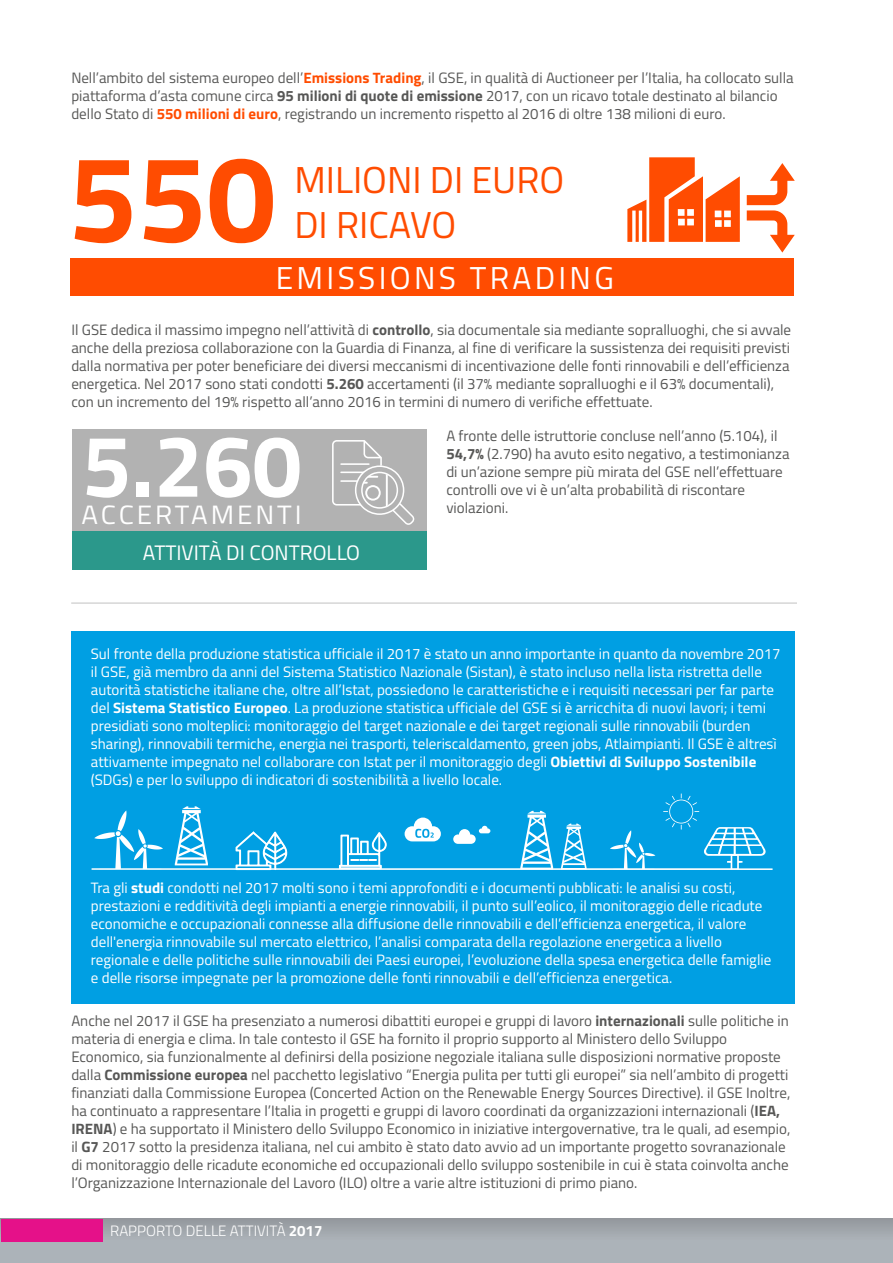
<style>
.page{position:relative;width:893px;height:1263px;background:#fff}
.page>*{position:absolute;margin:0;border:0;box-sizing:border-box;transform-origin:0 0}
.t1{font:700 123.45px "Titillium";color:#ff4c01}
.t2{font:700 87.9px "Titillium";color:#fff}
.t3{font:37.5px "Titillium";color:#ff4c01}
.t4{font:31.65px "Titillium";letter-spacing:.105em;color:#fff}
.t5{font:26.55px "Titillium";letter-spacing:.105em;color:#fff;scale:1.05 1}
.t6{font:21px "Titillium";color:#fff}
.t7{font:15px/18px "Titillium";color:#575756}
.t8{font:15px/18px "Titillium";color:#fff}
.t9{font:300 15px "Titillium";color:#fff}
.s1{font-weight:700;color:#ff4c01}
.s2{font-weight:700}
</style>
<div class="page">
<div style="left:71px;top:258px;width:723px;height:38px;background:#ff4c01"></div>
<div style="left:0;top:1219px;width:893px;height:44px;background:linear-gradient(to bottom,#9b9fa5,#b2b8bf)"></div>
<div style="left:1px;top:1219px;width:102px;height:22px;background:#e51189"></div>
<svg style="left:627px;top:157px;width:113px;height:85px"></svg>
<svg style="left:747px;top:163px;width:48px;height:90px"></svg>
<div style="left:72px;top:631px;width:723px;height:373px;background:#009fe3"></div>
<hr style="left:71px;top:603px;width:726px;height:1px;background:#c2c2c2">
<div style="left:72px;top:429px;width:355px;height:141px;background:#b2b2b2"></div>
<div style="left:72px;top:532px;width:355px;height:38px;background:#2b988b"></div>
<svg style="left:332px;top:440px;width:82px;height:85px"></svg>
<svg style="left:92px;top:793px;width:681px;height:77px"></svg>
<p class="t7" style="left:71px;top:68px;width:724px">Nell’ambito del sistema europeo dell’<span class="s1">Emissions Trading</span>, il GSE, in qualità di Auctioneer per l’Italia, ha collocato sulla piattaforma d’asta comune circa <span class="s2">95 milioni di quote di emissione</span> 2017, con un ricavo totale destinato al bilancio dello Stato di <span class="s1">550 milioni di euro</span>, registrando un incremento rispetto al 2016 di oltre 138 milioni di euro.</p>
<h1 class="t1" style="left:68px;top:104px;width:209px">550</h1>
<h3 class="t3" style="left:294px;top:152px;width:271px">MILIONI DI EURO</h3>
<h3 class="t3" style="left:294px;top:197px;width:163px">DI RICAVO</h3>
<h3 class="t4" style="left:276px;top:254px;width:340px">EMISSIONS TRADING</h3>
<p class="t7" style="left:71px;top:320px;width:721px">Il GSE dedica il massimo impegno nell’attività di <span class="s2">controllo</span>, sia documentale sia mediante sopralluoghi, che si avvale anche della preziosa collaborazione con la Guardia di Finanza, al fine di verificare la sussistenza dei requisiti previsti dalla normativa per poter beneficiare dei diversi meccanismi di incentivazione delle fonti rinnovabili e dell’efficienza energetica. Nel 2017 sono stati condotti <span class="s2">5.260</span> accertamenti (il 37% mediante sopralluoghi e il 63% documentali), con un incremento del 19% rispetto all’anno 2016 in termini di numero di verifiche effettuate.</p>
<h2 class="t2" style="left:82px;top:399px;width:221px">5.260</h2>
<h3 class="t5" style="left:82px;top:495px;width:211px">ACCERTAMENTI</h3>
<h3 class="t6" style="left:143px;top:537px;width:219px">ATTIVITÀ DI CONTROLLO</h3>
<p class="t7" style="left:446px;top:426px;width:345px">A fronte delle istruttorie concluse nell’anno (5.104), il <span class="s2">54,7%</span> (2.790) ha avuto esito negativo, a testimonianza di un’azione sempre più mirata del GSE nell’effettuare controlli ove vi è un’alta probabilità di riscontare violazioni.</p>
<p class="t8" style="left:91px;top:644px;width:691px">Sul fronte della produzione statistica ufficiale il 2017 è stato un anno importante in quanto da novembre 2017 il GSE, già membro da anni del Sistema Statistico Nazionale (Sistan), è stato incluso nella lista ristretta delle autorità statistiche italiane che, oltre all’Istat, possiedono le caratteristiche e i requisiti necessari per far parte del <span class="s2">Sistema Statistico Europeo</span>. La produzione statistica ufficiale del GSE si è arricchita di nuovi lavori; i temi presidiati sono molteplici: monitoraggio del target nazionale e dei target regionali sulle rinnovabili (burden sharing), rinnovabili termiche, energia nei trasporti, teleriscaldamento, green jobs, Atlaimpianti. Il GSE è altresì attivamente impegnato nel collaborare con Istat per il monitoraggio degli <span class="s2">Obiettivi di Sviluppo Sostenibile </span>(SDGs) e per lo sviluppo di indicatori di sostenibilità a livello locale.</p>
<p class="t8" style="left:91px;top:878px;width:682px">Tra gli <span class="s2">studi</span> condotti nel 2017 molti sono i temi approfonditi e i documenti pubblicati: le analisi su costi, prestazioni e redditività degli impianti a energie rinnovabili, il punto sull’eolico, il monitoraggio delle ricadute economiche e occupazionali connesse alla diffusione delle rinnovabili e dell’efficienza energetica, il valore dell'energia rinnovabile sul mercato elettrico, l’analisi comparata della regolazione energetica a livello regionale e delle politiche sulle rinnovabili dei Paesi europei, l’evoluzione della spesa energetica delle famiglie e delle risorse impegnate per la promozione delle fonti rinnovabili e dell’efficienza energetica.</p>
<p class="t7" style="left:71px;top:1011px;width:721px">Anche nel 2017 il GSE ha presenziato a numerosi dibattiti europei e gruppi di lavoro <span class="s2">internazionali</span> sulle politiche in materia di energia e clima. In tale contesto il GSE ha fornito il proprio supporto al Ministero dello Sviluppo Economico, sia funzionalmente al definirsi della posizione negoziale italiana sulle disposizioni normative proposte dalla <span class="s2">Commissione europea</span> nel pacchetto legislativo “Energia pulita per tutti gli europei” sia nell’ambito di progetti finanziati dalla Commissione Europea (Concerted Action on the Renewable Energy Sources Directive). il GSE Inoltre, ha continuato a rappresentare l’Italia in progetti e gruppi di lavoro coordinati da organizzazioni internazionali (<span class="s2">IEA, IRENA</span>) e ha supportato il Ministero dello Sviluppo Economico in iniziative intergovernative, tra le quali, ad esempio, il <span class="s2">G7</span> 2017 sotto la presidenza italiana, nel cui ambito è stato dato avvio ad un importante progetto sovranazionale di monitoraggio delle ricadute economiche ed occupazionali dello sviluppo sostenibile in cui è stata coinvolta anche l’Organizzazione Internazionale del Lavoro (ILO) oltre a varie altre istituzioni di primo piano.</p>
<p class="t9" style="left:110px;top:1220px;width:214px">RAPPORTO DELLE ATTIVITÀ <span class="s2">2017</span></p>
</div>
